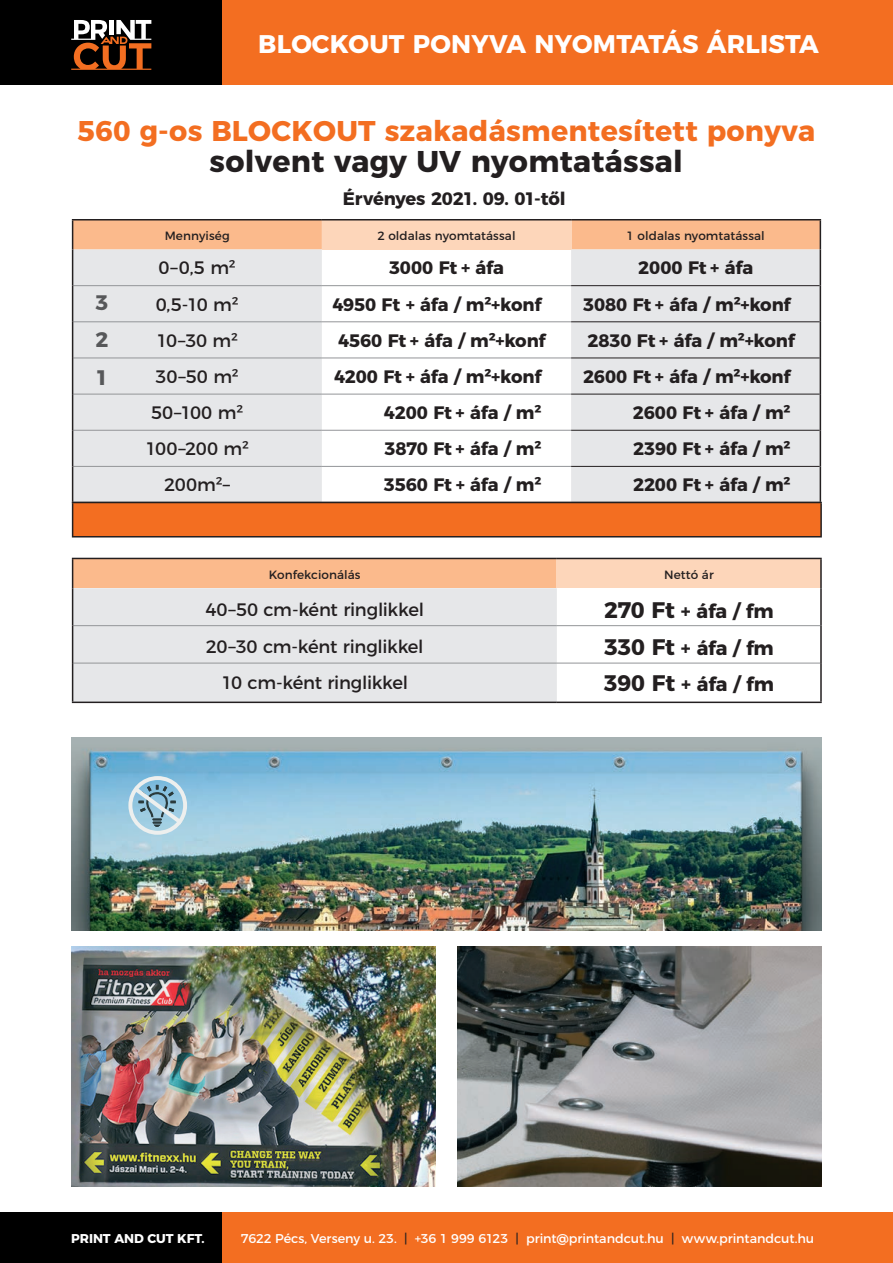
<style>
.page{position:relative;width:893px;height:1263px;background:#fff}
.page>*{position:absolute;margin:0;border:0;box-sizing:border-box;transform-origin:0 0}
.t1{font:700 30px "Montserrat";letter-spacing:.01em;color:#231f20}
.t2{font:700 28.5px "Montserrat";letter-spacing:.01em;color:#f36e21}
.t3{font:700 25.5px "Montserrat";letter-spacing:.01em;color:#fff}
.t4{font:700 21px/37.5px "Montserrat";color:#57585a;text-align:justify}
.t5{font:700 19.5px "Montserrat";letter-spacing:-.01em;color:#231f20}
.t6{font:700 18px "Montserrat";letter-spacing:-.005em;color:#231f20}
.t7{font:18px "Montserrat";letter-spacing:-.02em;color:#231f20}
.t8{font:12.75px "Montserrat";letter-spacing:-.005em;color:#fff}
.t9{font:700 12.75px "Montserrat";letter-spacing:-.005em;color:#fff}
.t10{font:12px "Montserrat";letter-spacing:.005em;color:#231f20}
.s1{font-size:22.5px}
.s2{color:#231f20}
</style>
<div class="page">
<div style="left:167px;top:0;width:726px;height:85px;background:#f36e21"></div>
<div style="left:0;top:0;width:222px;height:85px;background:#000"></div>
<svg style="left:71px;top:20px;width:80px;height:50px"></svg>
<div style="left:222px;top:1212px;width:671px;height:51px;background:#f36e21"></div>
<div style="left:0;top:1212px;width:222px;height:51px;background:#000"></div>
<svg style="left:73px;top:249px;width:747px;height:253px;fill:#e6e7e9"></svg>
<hr style="left:73px;top:285px;width:249px;height:1px;background:#939598">
<hr style="left:322px;top:285px;width:249px;height:1px;background:#939598">
<hr style="left:73px;top:321px;width:249px;height:1px;background:#939598">
<hr style="left:322px;top:321px;width:249px;height:1px;background:#939598">
<hr style="left:73px;top:358px;width:249px;height:1px;background:#939598">
<hr style="left:322px;top:358px;width:249px;height:1px;background:#939598">
<hr style="left:73px;top:394px;width:249px;height:1px;background:#939598">
<hr style="left:322px;top:394px;width:249px;height:1px;background:#939598">
<hr style="left:73px;top:430px;width:249px;height:1px;background:#939598">
<hr style="left:322px;top:430px;width:249px;height:1px;background:#939598">
<hr style="left:73px;top:466px;width:249px;height:1px;background:#939598">
<hr style="left:322px;top:466px;width:249px;height:1px;background:#939598">
<hr style="left:571px;top:285px;width:249px;height:1px;background:#231f20">
<hr style="left:571px;top:321px;width:249px;height:1px;background:#231f20">
<hr style="left:571px;top:358px;width:249px;height:1px;background:#231f20">
<hr style="left:571px;top:394px;width:249px;height:1px;background:#231f20">
<hr style="left:571px;top:430px;width:249px;height:1px;background:#231f20">
<hr style="left:571px;top:466px;width:249px;height:1px;background:#231f20">
<hr style="left:72px;top:219px;width:250px;height:1px;background:#231f20">
<hr style="left:322px;top:219px;width:249px;height:1px;background:#231f20">
<hr style="left:571px;top:219px;width:250px;height:1px;background:#231f20">
<svg style="left:72px;top:220px;width:749px;height:29px"></svg>
<hr style="left:72px;top:249px;width:1px;height:37px;background:#231f20">
<hr style="left:820px;top:249px;width:1px;height:37px;background:#231f20">
<hr style="left:72px;top:286px;width:1px;height:36px;background:#231f20">
<hr style="left:820px;top:286px;width:1px;height:36px;background:#231f20">
<hr style="left:72px;top:322px;width:1px;height:36px;background:#231f20">
<hr style="left:820px;top:322px;width:1px;height:36px;background:#231f20">
<hr style="left:72px;top:358px;width:1px;height:36px;background:#231f20">
<hr style="left:820px;top:358px;width:1px;height:36px;background:#231f20">
<hr style="left:72px;top:394px;width:1px;height:36px;background:#231f20">
<hr style="left:820px;top:394px;width:1px;height:36px;background:#231f20">
<hr style="left:72px;top:430px;width:1px;height:36px;background:#231f20">
<hr style="left:820px;top:430px;width:1px;height:36px;background:#231f20">
<hr style="left:72px;top:466px;width:1px;height:36px;background:#231f20">
<hr style="left:820px;top:466px;width:1px;height:36px;background:#231f20">
<div style="left:73px;top:558px;width:484px;height:30px;background:#fbba8c"></div>
<div style="left:557px;top:558px;width:264px;height:30px;background:#fdd6ba"></div>
<div style="left:73px;top:588px;width:484px;height:113px;background:#e6e7e9"></div>
<hr style="left:73px;top:625px;width:484px;height:1px;background:#939598">
<hr style="left:557px;top:625px;width:263px;height:1px;background:#939598">
<hr style="left:73px;top:663px;width:484px;height:1px;background:#939598">
<hr style="left:557px;top:663px;width:263px;height:1px;background:#939598">
<hr style="left:72px;top:558px;width:485px;height:1px;background:#231f20">
<svg style="left:72px;top:559px;width:1px;height:29px"></svg>
<hr style="left:557px;top:558px;width:265px;height:1px;background:#231f20">
<hr style="left:820px;top:559px;width:2px;height:29px;background:#231f20">
<hr style="left:72px;top:588px;width:1px;height:38px;background:#231f20">
<hr style="left:820px;top:588px;width:2px;height:38px;background:#231f20">
<hr style="left:72px;top:626px;width:1px;height:37px;background:#231f20">
<hr style="left:820px;top:626px;width:2px;height:37px;background:#231f20">
<hr style="left:72px;top:663px;width:1px;height:38px;background:#231f20">
<hr style="left:820px;top:663px;width:2px;height:38px;background:#231f20">
<hr style="left:72px;top:701px;width:485px;height:2px;background:#231f20">
<hr style="left:557px;top:701px;width:265px;height:2px;background:#231f20">
<img style="left:71px;top:738px;width:750px;height:192px">
<img style="left:71px;top:947px;width:365px;height:239px">
<img style="left:457px;top:947px;width:364px;height:239px">
<div style="left:73px;top:502px;width:748px;height:35px;background:#f36e21"></div>
<hr style="left:72px;top:502px;width:750px;height:1px;background:#231f20">
<hr style="left:72px;top:503px;width:1px;height:33px;background:#231f20">
<hr style="left:820px;top:503px;width:2px;height:33px;background:#231f20">
<hr style="left:72px;top:536px;width:750px;height:1px;background:#231f20">
<svg style="left:128px;top:776px;width:59px;height:59px"></svg>
<h3 class="t3" style="left:258px;top:23px;width:562px">BLOCKOUT PONYVA NYOMTATÁS ÁRLISTA</h3>
<h2 class="t2" style="left:77px;top:107px;width:739px">560 g-os BLOCKOUT szakadásmentesített ponyva</h2>
<h1 class="t1" style="left:210px;top:137px;width:475px">solvent vagy UV nyomtatással</h1>
<p class="t6" style="left:343px;top:183px;width:224px">Érvényes 2021. 09. 01-től</p>
<p class="t4" style="left:95px;top:282px;width:14px">3<br>2<br>1</p>
<p class="t10" style="left:165px;top:227px;width:67px">Mennyiség</p>
<p class="t10" style="left:377px;top:227px;width:140px">2 oldalas nyomtatással</p>
<p class="t10" style="left:627px;top:227px;width:140px">1 oldalas nyomtatással</p>
<p class="t7" style="left:159px;top:253px;width:79px">0–0,5 m²</p>
<p class="t6" style="left:389px;top:253px;width:116px">3000 Ft + áfa</p>
<p class="t6" style="left:638px;top:253px;width:117px">2000 Ft + áfa</p>
<p class="t7" style="left:156px;top:290px;width:84px">0,5-10 m²</p>
<p class="t6" style="left:332px;top:289px;width:210px">4950 Ft + áfa / m²+konf</p>
<p class="t6" style="left:583px;top:289px;width:209px">3080 Ft + áfa / m²+konf</p>
<p class="t7" style="left:156px;top:326px;width:83px">10–30 m²</p>
<p class="t6" style="left:338px;top:325px;width:209px">4560 Ft + áfa / m²+konf</p>
<p class="t6" style="left:588px;top:325px;width:209px">2830 Ft + áfa / m²+konf</p>
<p class="t7" style="left:156px;top:362px;width:85px">30–50 m²</p>
<p class="t6" style="left:334px;top:362px;width:209px">4200 Ft + áfa / m²+konf</p>
<p class="t6" style="left:583px;top:362px;width:209px">2600 Ft + áfa / m²+konf</p>
<p class="t7" style="left:151px;top:398px;width:94px">50–100 m²</p>
<p class="t6" style="left:384px;top:398px;width:159px">4200 Ft + áfa / m²</p>
<p class="t6" style="left:633px;top:398px;width:159px">2600 Ft + áfa / m²</p>
<p class="t7" style="left:145px;top:434px;width:105px">100–200 m²</p>
<p class="t6" style="left:385px;top:434px;width:158px">3870 Ft + áfa / m²</p>
<p class="t6" style="left:633px;top:434px;width:159px">2390 Ft + áfa / m²</p>
<p class="t7" style="left:164px;top:470px;width:68px">200m²–</p>
<p class="t6" style="left:384px;top:470px;width:159px">3560 Ft + áfa / m²</p>
<p class="t6" style="left:633px;top:470px;width:159px">2200 Ft + áfa / m²</p>
<p class="t10" style="left:269px;top:565px;width:93px">Konfekcionálás</p>
<p class="t10" style="left:664px;top:565px;width:51px">Nettó ár</p>
<p class="t7" style="left:205px;top:595px;width:220px">40–50 cm-ként ringlikkel</p>
<p class="t5" style="left:604px;top:595px;width:171px"><span class="s1">270 Ft</span> + áfa / fm</p>
<p class="t7" style="left:206px;top:632px;width:219px">20–30 cm-ként ringlikkel</p>
<p class="t5" style="left:604px;top:632px;width:171px"><span class="s1">330 Ft</span> + áfa / fm</p>
<p class="t7" style="left:221px;top:668px;width:188px">10 cm-ként ringlikkel</p>
<p class="t5" style="left:604px;top:668px;width:171px"><span class="s1">390 Ft</span> + áfa / fm</p>
<p class="t9" style="left:71px;top:1228px;width:135px">PRINT AND CUT KFT.</p>
<p class="t8" style="left:241px;top:1228px;width:575px">7622 Pécs, Verseny u. 23. <span class="s2">|</span> +36 1 999 6123 <span class="s2">|</span> print@printandcut.hu <span class="s2">|</span> www.printandcut.hu</p>
</div>
